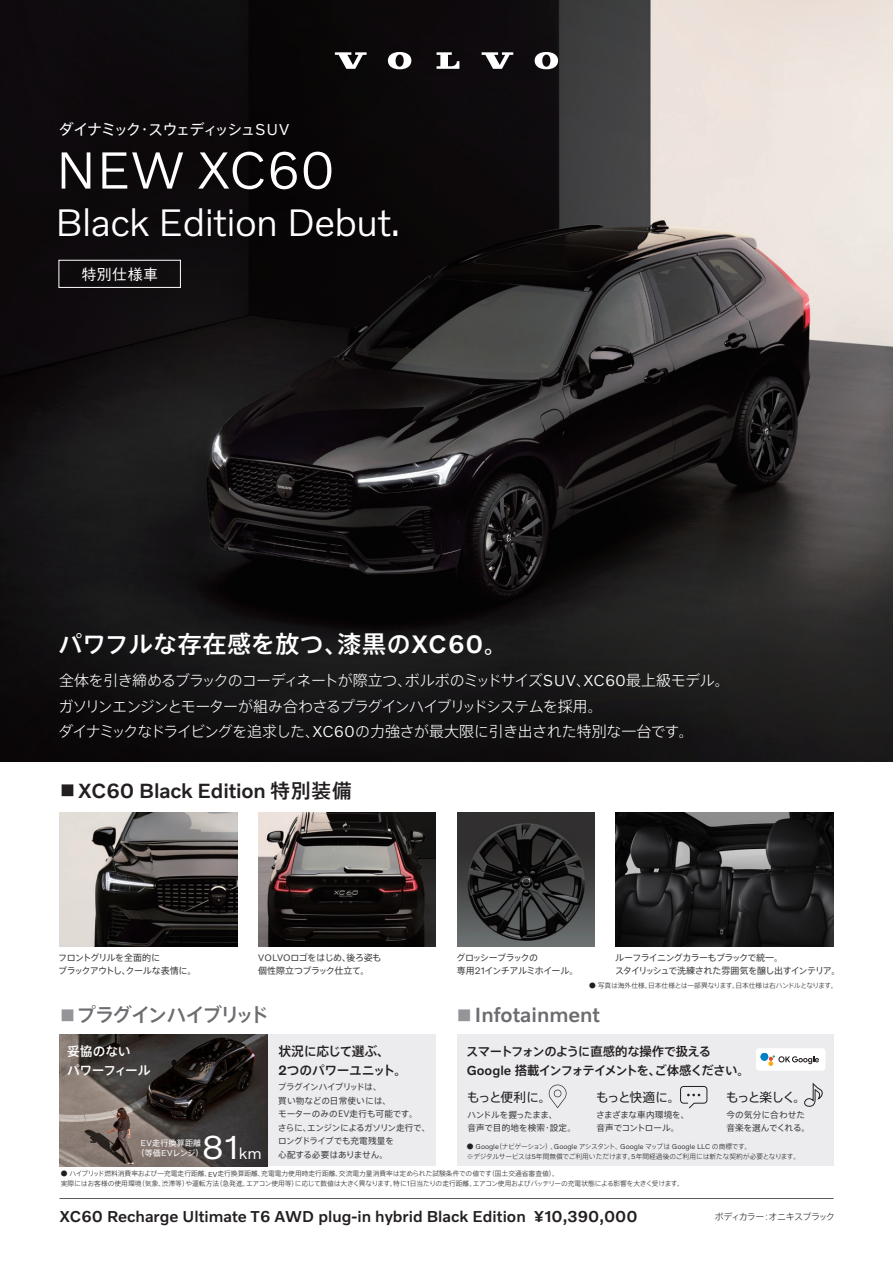
<style>
.page{position:relative;width:893px;height:1263px;background:#fff}
.page>*{position:absolute;margin:0;border:0;box-sizing:border-box;transform-origin:0 0}
.t1{font:300 53.1px "Volvo Novum";letter-spacing:-.005em;color:#fff}
.t2{font:300 39px "Volvo Novum";letter-spacing:-.015em;color:#fff}
.t3{font:33.75px "Volvo Novum";color:#fff}
.t4{font:500 24px "Axis Std";letter-spacing:.02em;color:#fff}
.t5{font:500 20.85px "Volvo Novum";letter-spacing:-.01em;color:#231f20}
.t6{font:500 20.85px "Volvo Novum";color:#6c6d70}
.t7{font:500 19.5px "Axis Std";letter-spacing:-.095em;color:#6c6d70}
.t8{font:500 16.05px "Volvo Novum";color:#231f20}
.t9{font:300 15px/25.5px "Axis Std";letter-spacing:-.045em;color:#fff}
.t10{font:15px "Axis Std";letter-spacing:-.115em;color:#fff}
.t11{font:500 15px "Gothic BBB Pr 6";letter-spacing:.03em;color:#fff}
.t12{font:12.75px "Axis Std";letter-spacing:-.09em;color:#231f20}
.t13{font:500 12.75px/18.8px "Axis Std";letter-spacing:-.02em;color:#231f20}
.t14{font:500 12.75px/18.8px "Axis Std";letter-spacing:-.025em;color:#fff}
.t15{font:500 12.3px/18.8px "Axis Std";letter-spacing:-.05em;color:#231f20}
.t16{font:9px/13.5px "Axis Std";letter-spacing:-.06em;color:#3e3e3f}
.t17{font:9px/13.5px "Axis Std";letter-spacing:-.04em;color:#3e3e3f}
.t18{font:300 9px "Axis Std";letter-spacing:-.075em;color:#231f20}
.t19{font:8.7px/13.5px "Axis Std";letter-spacing:-.02em;color:#3e3e3f}
.t20{font:8.7px/13.5px "Axis Std";letter-spacing:.01em;color:#3e3e3f}
.t21{font:8.1px/10.5px "Axis Std";letter-spacing:.02em;color:#fff;text-align:center}
.t22{font:300 6.75px/9.8px "Axis Std";letter-spacing:-.005em;color:#231f20}
.t23{font:300 6.75px/9.8px "Axis Std";letter-spacing:-.025em;color:#231f20}
.s1{font-family:"Volvo Novum";font-size:16.05px}
.s2{font-family:"Volvo Novum";font-size:25.65px}
.s3{font-family:"Axis Std";font-weight:400;font-size:15px}
.s4{font-family:"Axis Std";font-size:19.5px}
.s5{font-family:"Volvo Novum";font-size:9.6px}
.s6{font-weight:400;font-size:15px;color:#939598}
.s7{font-family:"Axis Std";font-weight:400;font-size:15px;color:#939598}
.s8{font-family:"Volvo Novum";font-size:13.65px}
.s9{font-family:"Volvo Novum";font-size:13.2px}
.s10{font-family:"Volvo Novum";font-size:8.7px}
.s11{font-size:16.05px}
.s12{font-family:"Volvo Novum";font-size:7.2px}
</style>
<div class="page">
<div style="left:60px;top:1034px;width:376px;height:132px;background:#ececee"></div>
<img style="left:60px;top:1034px;width:208px;height:132px">
<div style="left:457px;top:1034px;width:376px;height:132px;background:#ececee"></div>
<img style="left:457px;top:813px;width:138px;height:134px">
<img style="left:0;top:0;width:893px;height:761px">
<svg style="left:335px;top:52px;width:32px;height:17px"></svg>
<svg style="left:437px;top:52px;width:22px;height:17px"></svg>
<svg style="left:388px;top:52px;width:23px;height:17px"></svg>
<svg style="left:482px;top:52px;width:31px;height:17px"></svg>
<svg style="left:535px;top:52px;width:23px;height:17px"></svg>
<div style="left:59px;top:260px;width:122px;height:28px;border:1px solid #fff"></div>
<img style="left:615px;top:813px;width:218px;height:134px">
<img style="left:258px;top:813px;width:178px;height:134px">
<img style="left:60px;top:813px;width:177px;height:134px">
<svg style="left:549px;top:1084px;width:17px;height:24px"></svg>
<svg style="left:804px;top:1083px;width:19px;height:24px"></svg>
<svg style="left:687px;top:1094px;width:13px;height:2px"></svg>
<div style="left:680px;top:1086px;width:27px;height:17px;border:1px solid #231f20;border-radius:3px"></div>
<div style="left:756px;top:1048px;width:69px;height:22px;background:#fff;border-radius:3px"></div>
<div style="left:760px;top:1053px;width:8px;height:8px;background:#0081c5;border-radius:50%"></div>
<svg style="left:769px;top:1055px;width:50px;height:11px"></svg>
<hr style="left:60px;top:1198px;width:773px;height:1px;background:#57585a">
<h3 class="t10" style="left:59px;top:118px;width:232px">ダイナミック・スウェディッシュ<span class="s1">SUV</span></h3>
<h1 class="t1" style="left:56px;top:137px;width:281px">NEW XC60</h1>
<h2 class="t2" style="left:55px;top:198px;width:347px">Black Edition Debut.</h2>
<h3 class="t11" style="left:81px;top:262px;width:78px">特別仕様車</h3>
<h3 class="t4" style="left:59px;top:626px;width:451px">パワフルな存在感を放つ、漆黒の<span class="s2">XC60</span>。</h3>
<h3 class="t9" style="left:58px;top:667px;width:673px">全体を引き締めるブラックのコーディネートが際立つ、ボルボのミッドサイズ<span class="s1">SUV</span>、<span class="s1">XC60</span>最上級モデル。ガソリンエンジンとモーターが組み合わさるプラグインハイブリッドシステムを採用。<br>ダイナミックなドライビングを追求した、<span class="s1">XC60</span>の力強さが最大限に引き出された特別な一台です。</h3>
<h3 class="t5" style="left:60px;top:778px;width:293px"><span class="s3">■</span> XC60 Black Edition <span class="s4">特別装備</span></h3>
<h3 class="t16" style="left:58px;top:950px;width:140px">フロントグリルを全面的に<br>ブラックアウトし、クールな表情に。</h3>
<h3 class="t17" style="left:258px;top:950px;width:125px"><span class="s5">VOLVO</span>ロゴをはじめ、後ろ姿も個性際立つブラック仕立て。</h3>
<h3 class="t16" style="left:615px;top:950px;width:227px">ルーフライニングカラーもブラックで統一。<br>スタイリッシュで洗練された雰囲気を醸し出すインテリア。</h3>
<h3 class="t16" style="left:456px;top:950px;width:124px">グロッシーブラックの<br>専用<span class="s5">21</span>インチアルミホイール。</h3>
<p class="t22" style="left:589px;top:980px;width:250px">● 写真は海外仕様。日本仕様とは一部異なります。日本仕様は右ハンドルとなります。</p>
<h3 class="t7" style="left:60px;top:1000px;width:210px"><span class="s6">■</span> プラグインハイブリッド</h3>
<h3 class="t6" style="left:457px;top:1002px;width:145px"><span class="s7">■</span> Infotainment</h3>
<h3 class="t13" style="left:278px;top:1041px;width:130px">状況に応じて選ぶ、<br><span class="s8">2</span>つのパワーユニット。</h3>
<p class="t19" style="left:278px;top:1080px;width:154px">プラグインハイブリッドは、<br>買い物などの日常使いには、<br>モーターのみのEV走行も可能です。<br>さらに、エンジンによるガソリン走行で、ロングドライブでも充電残量を<br>心配する必要はありません。</p>
<h3 class="t14" style="left:67px;top:1041px;width:85px">妥協のない<br>パワーフィール</h3>
<h3 class="t15" style="left:466px;top:1041px;width:285px">スマートフォンのように直感的な操作で扱える<br><span class="s9">Google</span> 搭載インフォテイメントを、ご体感ください。</h3>
<h3 class="t12" style="left:467px;top:1087px;width:86px">もっと便利に。</h3>
<p class="t19" style="left:467px;top:1107px;width:110px">ハンドルを握ったまま、<br>音声で目的地を検索・設定。</p>
<h3 class="t12" style="left:726px;top:1087px;width:82px">もっと楽しく。</h3>
<p class="t20" style="left:726px;top:1107px;width:85px">今の気分に合わせた音楽を選んでくれる。</p>
<h3 class="t12" style="left:596px;top:1087px;width:86px">もっと快適に。</h3>
<p class="t19" style="left:596px;top:1107px;width:95px">さまざまな車内環境を、音声でコントロール。</p>
<p class="t21" style="left:137px;top:1137px;width:69px"><span class="s10">EV</span>走行換算距離（等価<span class="s10">EV</span>レンジ）</p>
<h3 class="t3" style="left:202px;top:1126px;width:62px">81<span class="s11">km</span></h3>
<p class="t23" style="left:467px;top:1141px;width:335px">● <span class="s12">Google</span>（ナビゲーション）、<span class="s12">Google</span> アシスタント、<span class="s12">Google</span> マップは <span class="s12">Google LLC</span> の商標です。　<br>※デジタルサービスは<span class="s12">5</span>年間無償でご利用いただけます。<span class="s12">5</span>年間経過後のご利用には新たな契約が必要となります。</p>
<p class="t22" style="left:61px;top:1168px;width:625px">● ハイブリッド燃料消費率および一充電走行距離、<span class="s12">EV</span>走行換算距離、充電電力使用時走行距離、交流電力量消費率は定められた試験条件での値です（国土交通省審査値）。<br>実際にはお客様の使用環境（気象、渋滞等）や運転方法（急発進、エアコン使用等）に応じて数値は大きく異なります。特に<span class="s12">1</span>日当たりの走行距離、エアコン使用およびバッテリーの充電状態による影響を大きく受けます。</p>
<h3 class="t8" style="left:60px;top:1206px;width:579px">XC60 Recharge Ultimate T6 AWD plug-in hybrid Black Edition ¥10,390,000</h3>
<h3 class="t18" style="left:715px;top:1210px;width:122px">ボディカラー：オニキスブラック</h3>
</div>
